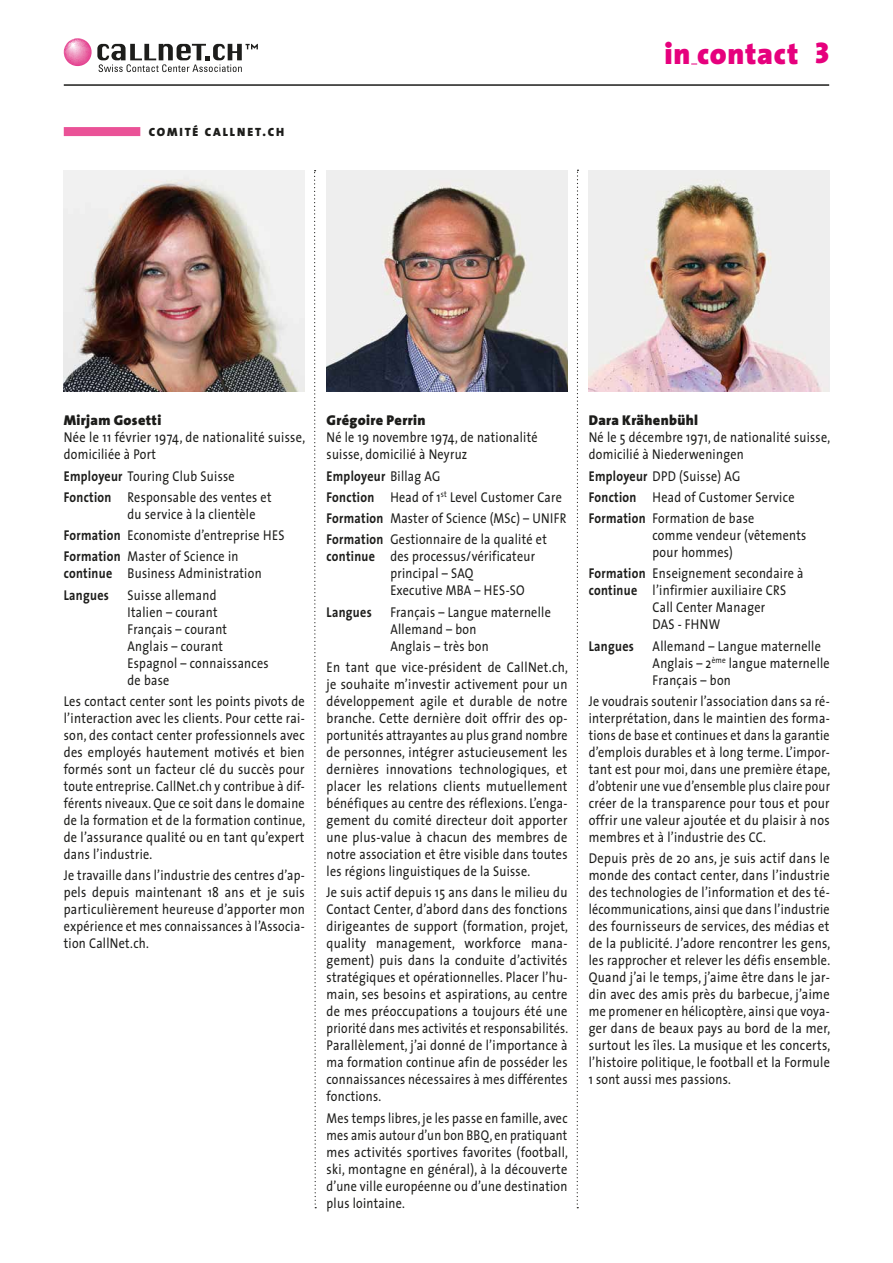
<style>
.page{position:relative;width:893px;height:1263px;background:#fff}
.page>*{position:absolute;margin:0;border:0;box-sizing:border-box;transform-origin:0 0}
.t1{font:900 30px "The Sans";letter-spacing:.025em;color:#e6007d}
.t2{font:14.25px/17px "The Sans";letter-spacing:.025em;color:#1d1d1b;text-align:justify;scale:.87 1}
.t3{font:14.25px/17px "The Sans";letter-spacing:.025em;color:#1d1d1b;scale:.85 1}
.t4{font:14.25px/17px "The Sans";letter-spacing:.025em;color:#1d1d1b;text-align:justify;scale:.86 1}
.t5{font:14.25px/17px "The Sans";letter-spacing:.025em;color:#1d1d1b;text-align:justify;scale:.84 1}
.t6{font:900 14.25px "The Sans";letter-spacing:.025em;color:#1d1d1b}
.t7{font:700 14.25px "The Sans";letter-spacing:.025em;color:#1d1d1b;scale:.85 1}
.t8{font:12px "The Sans Black Caps";letter-spacing:.16em;color:#1d1d1b}
.s1{font-weight:700}
</style>
<div class="page">
<svg style="left:64px;top:38px;width:194px;height:34px"></svg>
<hr style="left:64px;top:84px;width:765px;height:2px;background:#1d1d1b">
<svg style="left:314px;top:170px;width:2px;height:1039px"></svg>
<svg style="left:577px;top:170px;width:1px;height:1038px"></svg>
<div style="left:64px;top:127px;width:76px;height:9px;background:#ea5297"></div>
<img style="left:64px;top:170px;width:241px;height:221px">
<img style="left:326px;top:170px;width:241px;height:221px">
<img style="left:589px;top:170px;width:240px;height:221px">
<p class="t8" style="left:149px;top:122px;width:137px">COMITÉ CALLNET.CH</p>
<h1 class="t1" style="left:664px;top:28px;width:166px">in contact 3</h1>
<p class="t6" style="left:64px;top:408px;width:99px">Mirjam Gosetti</p>
<p class="t2" style="left:64px;top:428px;width:279px">Née le 11 février 1974, de nationalité suisse, domiciliée à Port</p>
<p class="t3" style="left:64px;top:465px;width:246px;line-height:21.3px"><span class="s1">Employeur</span> Touring Club Suisse<br><span class="s1">Fonction</span> Responsable des ventes et</p>
<p class="t3" style="left:64px;top:503px;width:261px;line-height:21.3px;text-indent:64px">du service à la clientèle<br><span class="s1">Formation</span> Economiste d’entreprise HES<br><span class="s1">Formation</span> Master of Science in</p>
<p class="t3" style="left:64px;top:562px;width:234px;line-height:21.3px"><span class="s1">continue</span> Business Administration<br><span class="s1">Langues</span></p>
<p class="t3" style="left:128px;top:586px;width:168px">Suisse allemand<br>Italien – courant<br>Français – courant<br>Anglais – courant<br>Espagnol – connaissances de base</p>
<p class="t4" style="left:64px;top:692px;width:282px">Les contact center sont les points pivots de l’interaction avec les clients. Pour cette rai&shy;son, des contact center professionnels avec des employés hautement motivés et bien formés sont un facteur clé du succès pour toute entreprise. CallNet.ch y contribue à dif&shy;férents niveaux. Que ce soit dans le domaine de la formation et de la formation continue, de l’assurance qualité ou en tant qu’expert dans l’industrie.</p>
<p class="t3" style="left:64px;top:866px;width:285px;text-align:justify">Je travaille dans l’industrie des centres d’ap&shy;pels depuis maintenant 18 ans et je suis particulièrement heureuse d’apporter mon expérience et mes connaissances à l’Associa&shy;tion CallNet.ch.</p>
<p class="t6" style="left:327px;top:408px;width:101px">Grégoire Perrin</p>
<p class="t3" style="left:327px;top:428px;width:250px">Né le 19 novembre 1974, de nationalité suisse, domicilié à Neyruz</p>
<p class="t3" style="left:327px;top:465px;width:284px;line-height:21.3px"><span class="s1">Employeur</span> Billag AG<br><span class="s1">Fonction</span> Head of 1<sup>st</sup> Level Customer Care <span class="s1">Formation</span> Master of Science (MSc) – UNIFR <span class="s1">Formation</span> Gestionnaire de la qualité et</p>
<p class="t3" style="left:390px;top:548px;width:172px;text-indent:-64px"><span class="s1">continue</span> des processus/vérificateur principal – SAQ<br>Executive MBA – HES-SO</p>
<p class="t7" style="left:327px;top:600px;width:55px">Langues</p>
<p class="t3" style="left:390px;top:603px;width:190px">Français – Langue maternelle<br>Allemand – bon<br>Anglais – très bon</p>
<p class="t2" style="left:327px;top:658px;width:279px">En tant que vice-président de CallNet.ch, je souhaite m’investir activement pour un développement agile et durable de notre branche. Cette dernière doit offrir des op&shy;portunités attrayantes au plus grand nombre de personnes, intégrer astucieusement les dernières innovations technologiques, et placer les relations clients mutuellement bénéfiques au centre des réflexions. L’enga&shy;gement du comité directeur doit apporter une plus-value à chacun des membres de notre association et être visible dans toutes les régions linguistiques de la Suisse.</p>
<p class="t2" style="left:327px;top:883px;width:279px">Je suis actif depuis 15 ans dans le milieu du Contact Center, d’abord dans des fonctions dirigeantes de support (formation, projet, quality management, workforce mana&shy;gement) puis dans la conduite d’activités stratégiques et opérationnelles. Placer l’hu&shy;main, ses besoins et aspirations, au centre de mes préoccupations a toujours été une priorité dans mes activités et responsabilités.<br>Parallèlement, j’ai donné de l’importance à ma formation continue afin de posséder les connaissances nécessaires à mes différentes fonctions.</p>
<p class="t5" style="left:327px;top:1109px;width:289px">Mes temps libres, je les passe en famille, avec mes amis autour d’un bon BBQ, en pratiquant mes activités sportives favorites (football, ski, montagne en général), à la découverte d’une ville européenne ou d’une destination plus lointaine.</p>
<p class="t6" style="left:589px;top:408px;width:111px">Dara Krähenbühl</p>
<p class="t3" style="left:589px;top:428px;width:286px">Né le 5 décembre 1971, de nationalité suisse, domicilié à Niederweningen</p>
<p class="t3" style="left:589px;top:465px;width:243px;line-height:21.3px"><span class="s1">Employeur</span> DPD (Suisse) AG<br><span class="s1">Fonction</span> Head of Customer Service<br><span class="s1">Formation</span> Formation de base</p>
<p class="t3" style="left:653px;top:526px;width:182px">comme vendeur (vêtements pour hommes)</p>
<p class="t3" style="left:589px;top:565px;width:254px"><span class="s1">Formation</span> Enseignement secondaire à</p>
<p class="t3" style="left:589px;top:582px;width:234px"><span class="s1">continue</span> l’infirmier auxiliaire CRS</p>
<p class="t3" style="left:653px;top:599px;width:134px">Call Center Manager</p>
<p class="t3" style="left:653px;top:616px;width:81px">DAS - FHNW</p>
<p class="t7" style="left:589px;top:634px;width:55px">Langues</p>
<p class="t3" style="left:653px;top:637px;width:210px">Allemand – Langue maternelle<br>Anglais – 2<sup>ème</sup> langue maternelle<br>Français – bon</p>
<p class="t3" style="left:589px;top:692px;width:286px;text-align:justify">Je voudrais soutenir l’association dans sa ré&shy;interprétation, dans le maintien des forma&shy;tions de base et continues et dans la garantie d’emplois durables et à long terme. L’impor&shy;tant est pour moi, dans une première étape, d’obtenir une vue d’ensemble plus claire pour créer de la transparence pour tous et pour offrir une valeur ajoutée et du plaisir à nos membres et à l’industrie des CC.</p>
<p class="t2" style="left:589px;top:849px;width:279px">Depuis près de 20 ans, je suis actif dans le monde des contact center, dans l’industrie des technologies de l’information et des té&shy;lécommunications, ainsi que dans l’industrie des fournisseurs de services, des médias et de la publicité. J’adore rencontrer les gens, les rapprocher et relever les défis ensemble.<br>Quand j’ai le temps, j’aime être dans le jar&shy;din avec des amis près du barbecue, j’aime me promener en hélicoptère, ainsi que voya&shy;ger dans de beaux pays au bord de la mer, surtout les îles. La musique et les concerts, l’histoire politique, le football et la Formule 1 sont aussi mes passions.</p>
</div>
